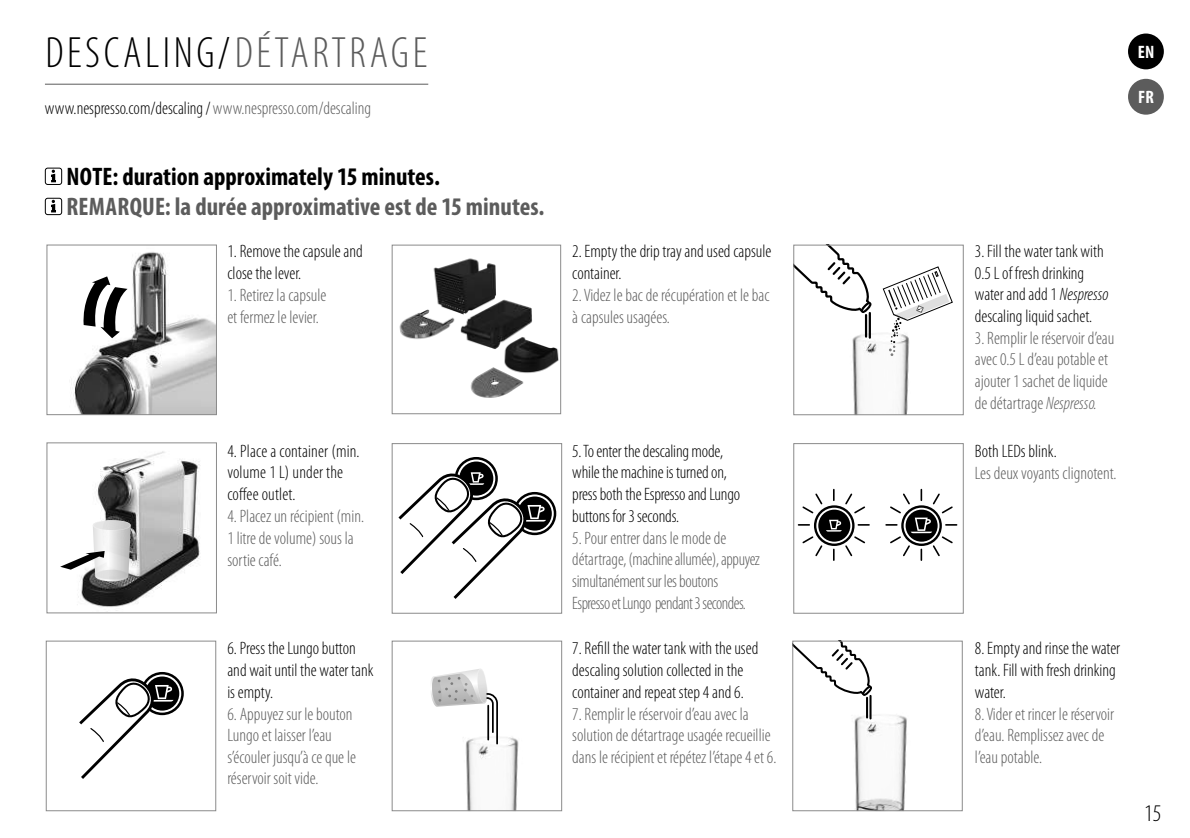
<style>
.page{position:relative;width:1190px;height:838px;background:#fff}
.page>*{position:absolute;margin:0;border:0;box-sizing:border-box;transform-origin:0 0}
.t1{font:300 condensed 44px "Myriad Pro";letter-spacing:.08em;color:#000}
.t2{font:700 condensed 25.4px "Myriad Pro";color:#5c5c5c}
.t3{font:700 condensed 25.4px "Myriad Pro";color:#000}
.t4{font:300 condensed 24px "Myriad Pro";color:#000}
.t5{font:300 condensed 18px/21.6px "Myriad Pro";color:#000}
.t6{font:300 condensed 18px/21.6px "Myriad Pro";color:#5c5c5c}
.t7{font:300 condensed 18px/21.6px "Myriad Pro";letter-spacing:-.02em;color:#5c5c5c}
.t8{font:700 condensed 18px "Myriad Pro";color:#fff}
.s1{color:#5c5c5c}
.s2{font-style:italic}
</style>
<div class="page">
<img style="left:465px;top:737px;width:54px;height:71px">
<svg style="left:431px;top:669px;width:68px;height:76px"></svg>
<div style="left:392px;top:640px;width:170px;height:170px;border:1px solid #8b8b8b"></div>
<div style="left:392px;top:443px;width:170px;height:170px;background:#fff;border:1px solid #8b8b8b"></div>
<svg style="left:514px;top:493px;width:41px;height:40px"></svg>
<div style="left:513px;top:491px;width:43px;height:44px;border:3px solid #000;border-radius:50%"></div>
<div style="left:518px;top:496px;width:34px;height:34px;background:#000;border-radius:50%"></div>
<svg style="left:456px;top:458px;width:40px;height:40px"></svg>
<div style="left:455px;top:457px;width:43px;height:43px;border:3px solid #000;border-radius:50%"></div>
<svg style="left:459px;top:461px;width:34px;height:34px"></svg>
<svg style="left:398px;top:468px;width:148px;height:131px"></svg>
<div style="left:46px;top:640px;width:170px;height:170px;background:#fff;border:1px solid #8b8b8b"></div>
<svg style="left:142px;top:673px;width:40px;height:40px"></svg>
<div style="left:141px;top:671px;width:43px;height:44px;border:3px solid #000;border-radius:50%"></div>
<div style="left:145px;top:676px;width:34px;height:34px;background:#000;border-radius:50%"></div>
<svg style="left:79px;top:673px;width:94px;height:106px"></svg>
<div style="left:793px;top:443px;width:170px;height:170px;background:#fff;border:1px solid #8b8b8b"></div>
<svg style="left:798px;top:489px;width:71px;height:71px"></svg>
<svg style="left:886px;top:489px;width:70px;height:71px"></svg>
<img style="left:852px;top:321px;width:57px;height:92px">
<hr style="left:865px;top:315px;width:2px;height:21px;background:#000">
<hr style="left:869px;top:313px;width:2px;height:24px;background:#000">
<svg style="left:795px;top:247px;width:77px;height:67px"></svg>
<svg style="left:882px;top:266px;width:71px;height:90px"></svg>
<div style="left:793px;top:245px;width:170px;height:170px;border:1px solid #8b8b8b"></div>
<img style="left:399px;top:258px;width:160px;height:140px">
<div style="left:392px;top:245px;width:169px;height:169px;border:1px solid #8b8b8b"></div>
<img style="left:854px;top:704px;width:53px;height:104px">
<hr style="left:866px;top:697px;width:2px;height:20px;background:#000">
<hr style="left:869px;top:695px;width:2px;height:23px;background:#000">
<svg style="left:794px;top:642px;width:78px;height:54px"></svg>
<div style="left:792px;top:640px;width:170px;height:170px;border:1px solid #8b8b8b"></div>
<img style="left:73px;top:252px;width:142px;height:161px">
<svg style="left:82px;top:276px;width:46px;height:62px"></svg>
<div style="left:47px;top:245px;width:170px;height:170px;border:1px solid #8b8b8b"></div>
<img style="left:78px;top:451px;width:122px;height:160px">
<svg style="left:60px;top:520px;width:71px;height:61px"></svg>
<div style="left:47px;top:442px;width:170px;height:171px;border:1px solid #8b8b8b"></div>
<div style="left:1128px;top:34px;width:36px;height:35px;background:#000;border-radius:50%"></div>
<div style="left:1128px;top:79px;width:36px;height:36px;background:#5c5c5c;border-radius:50%"></div>
<svg style="left:51px;top:200px;width:5px;height:13px"></svg>
<div style="left:45px;top:198px;width:17px;height:17px;border:1px solid #000;border-radius:2px"></div>
<svg style="left:51px;top:170px;width:5px;height:13px"></svg>
<div style="left:45px;top:168px;width:17px;height:17px;border:1px solid #000;border-radius:2px"></div>
<hr style="left:45px;top:84px;width:383px;height:1px;background:#5c5c5c">
<h1 class="t1" style="left:45px;top:26px;width:383px">DESCALING/<span class="s1">DÉTARTRAGE</span></h1>
<p class="t5" style="left:45px;top:97px;width:328px">www.nespresso.com/descaling/<span class="s1">www.nespresso.com/descaling</span></p>
<h2 class="t3" style="left:66px;top:160px;width:373px">NOTE: duration approximately 15 minutes.</h2>
<h2 class="t2" style="left:66px;top:190px;width:477px">REMARQUE: la durée approximative est de 15 minutes.</h2>
<p class="t5" style="left:227px;top:240px;width:137px">1. Remove the capsule and close the lever.</p>
<p class="t6" style="left:227px;top:284px;width:100px">1. Retirez la capsule et fermez le levier.</p>
<p class="t5" style="left:572px;top:240px;width:201px">2. Empty the drip tray and used capsule container.</p>
<p class="t6" style="left:572px;top:284px;width:199px">2. Videz le bac de récupération et le bac à capsules usagées.</p>
<p class="t5" style="left:227px;top:440px;width:134px">4. Place a container (min. volume 1 L) under the coffee outlet.</p>
<p class="t6" style="left:227px;top:505px;width:138px">4. Placez un récipient (min.<br>1 litre de volume) sous la sortie café.</p>
<p class="t5" style="left:227px;top:637px;width:148px">6. Press the Lungo button and wait until the water tank is empty.</p>
<p class="t6" style="left:227px;top:702px;width:130px">6. Appuyez sur le bouton<br>Lungo et laisser l’eau s’écouler jusqu’à ce que le réservoir soit vide.</p>
<p class="t5" style="left:572px;top:440px;width:169px">5. To enter the descaling mode, while the machine is turned on, press both the Espresso and Lungo buttons for 3 seconds.</p>
<p class="t7" style="left:572px;top:526px;width:189px">5. Pour entrer dans le mode de détartrage, (machine allumée), appuyez simultanément sur les boutons Espresso et Lungo pendant 3 secondes.</p>
<p class="t5" style="left:572px;top:637px;width:187px">7. Refill the water tank with the used descaling solution collected in the container and repeat step 4 and 6.</p>
<p class="t6" style="left:572px;top:702px;width:206px">7. Remplir le réservoir d’eau avec la solution de détartrage usagée recueillie dans le récipient et répétez l’étape 4 et 6.</p>
<p class="t8" style="left:1137px;top:41px;width:18px">EN</p>
<p class="t8" style="left:1138px;top:86px;width:17px">FR</p>
<p class="t5" style="left:975px;top:240px;width:135px">3. Fill the water tank with<br>0.5 L of fresh drinking water and add 1 <span class="s2">Nespresso </span>descaling liquid sachet.</p>
<p class="t6" style="left:975px;top:326px;width:141px">3. Remplir le réservoir d’eau avec 0.5 L d’eau potable et ajouter 1 sachet de liquide de détartrage <span class="s2">Nespresso.</span></p>
<p class="t5" style="left:975px;top:440px;width:83px">Both LEDs blink.</p>
<p class="t6" style="left:975px;top:461px;width:143px">Les deux voyants clignotent.</p>
<p class="t5" style="left:975px;top:637px;width:147px">8. Empty and rinse the water tank. Fill with fresh drinking water.</p>
<p class="t6" style="left:975px;top:702px;width:141px">8. Vider et rincer le réservoir d’eau. Remplissez avec de l’eau potable.</p>
<h3 class="t4" style="left:1144px;top:798px;width:19px">15</h3>
</div>
